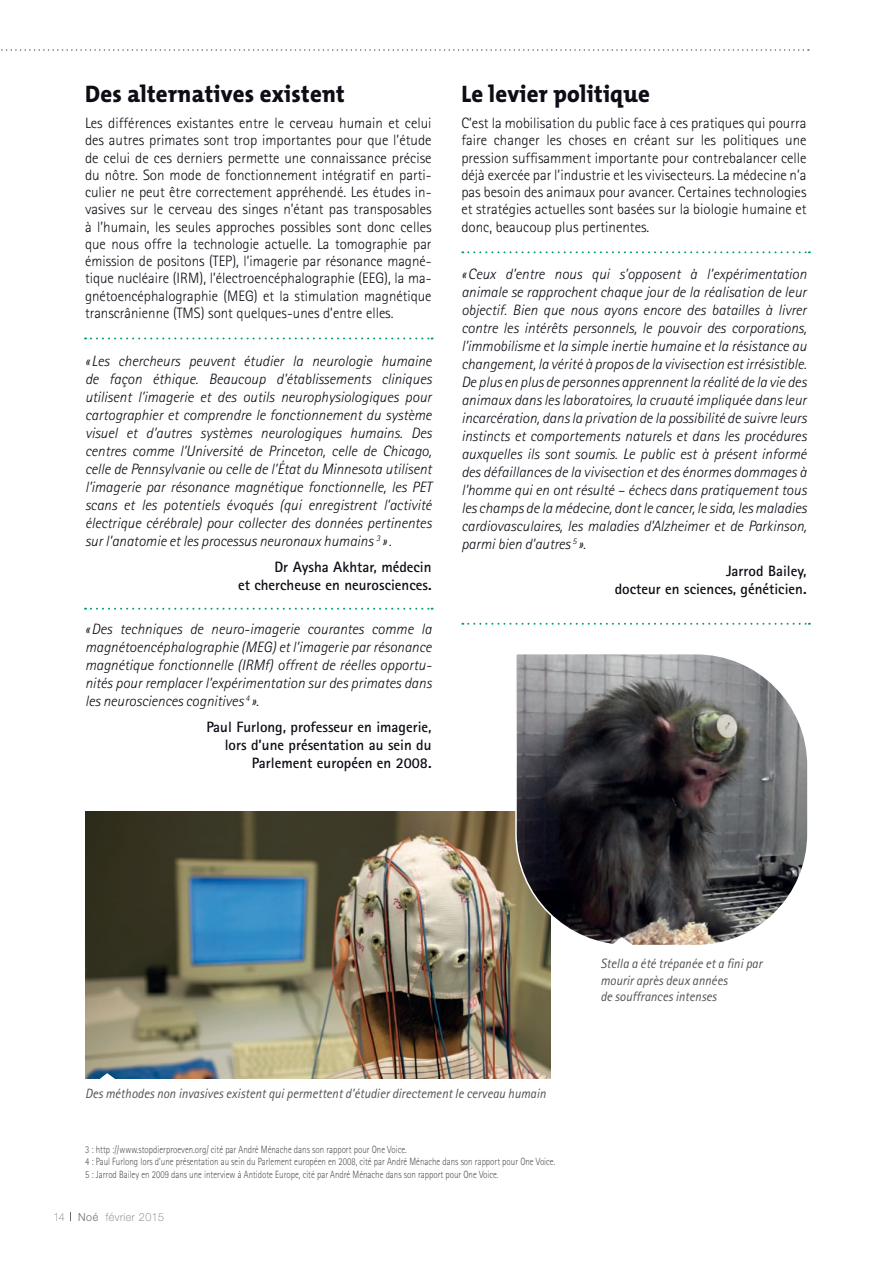
<style>
.page{position:relative;width:893px;height:1263px;background:#fff}
.page>*{position:absolute;margin:0;border:0;box-sizing:border-box;transform-origin:0 0}
.t1{font:800 24px "The Mix";letter-spacing:.015em;color:#0e0c15;scale:.95 1}
.t2{font:italic 300 15px/18px "Rotis Sans Serif";color:#0e0c15;text-align:justify}
.t3{font:300 15px/17.2px "Rotis Sans Serif";color:#0e0c15;text-align:justify}
.t4{font:700 15px/18px "Rotis Sans Serif";color:#0e0c15;text-align:right}
.t5{font:italic 13.5px/16.2px "Rotis Sans Serif";color:#505356;scale:.95 1}
.t6{font:100 11.25px "Helvetica Neue LT";letter-spacing:.05em;color:#666b6e;scale:.95 1}
.t7{font:300 10.5px/12.6px "Rotis Sans Serif";color:#505356;scale:.85 1}
.s1{font-weight:200;color:#0e0c15}
.s2{font-weight:300}
</style>
<div class="page">
<svg style="left:1px;top:49px;width:808px;height:2px"></svg>
<img style="left:85px;top:812px;width:429px;height:267px">
<svg style="left:514px;top:654px;width:294px;height:425px"></svg>
<svg style="left:85px;top:337px;width:348px;height:2px"></svg>
<svg style="left:85px;top:608px;width:348px;height:2px"></svg>
<svg style="left:462px;top:251px;width:348px;height:2px"></svg>
<svg style="left:462px;top:623px;width:348px;height:2px"></svg>
<svg style="left:610px;top:937px;width:25px;height:9px"></svg>
<svg style="left:95px;top:1073px;width:25px;height:6px"></svg>
<h1 class="t1" style="left:85px;top:74px;width:275px">Des alternatives existent</h1>
<p class="t3" style="left:85px;top:114px;width:348px">Les différences existantes entre le cerveau humain et celui des autres primates sont trop importantes pour que l’étude de celui de ces derniers permette une connaissance précise du nôtre. Son mode de fonctionnement intégratif en parti&shy;culier ne peut être correctement appréhendé. Les études in&shy;vasives sur le cerveau des singes n’étant pas transposables à l’humain, les seules approches possibles sont donc celles que nous offre la technologie actuelle. La tomographie par émission de positons (TEP), l’imagerie par résonance magné&shy;tique nucléaire (IRM), l’électroencéphalographie (EEG), la ma&shy;gnétoencéphalographie (MEG) et la stimulation magnétique transcrânienne (TMS) sont quelques-unes d’entre elles.</p>
<p class="t2" style="left:85px;top:352px;width:348px">«Les chercheurs peuvent étudier la neurologie humaine de façon éthique. Beaucoup d’établissements cliniques utilisent l’imagerie et des outils neurophysiologiques pour cartographier et comprendre le fonctionnement du système visuel et d’autres systèmes neurologiques humains. Des centres comme l’Université de Princeton, celle de Chicago, celle de Pennsylvanie ou celle de l’État du Minnesota utilisent l’imagerie par résonance magnétique fonctionnelle, les PET scans et les potentiels évoqués (qui enregistrent l’activité électrique cérébrale) pour collecter des données pertinentes sur l’anatomie et les processus neuronaux humains <sup>3</sup> ».</p>
<p class="t4" style="left:238px;top:558px;width:195px">Dr Aysha Akhtar, médecin<br>et chercheuse en neurosciences.</p>
<p class="t2" style="left:85px;top:620px;width:348px">«Des techniques de neuro-imagerie courantes comme la magnétoencéphalographie (MEG) et l’imagerie par résonance magnétique fonctionnelle (IRMf) offrent de réelles opportu&shy;nités pour remplacer l’expérimentation sur des primates dans les neurosciences cognitives <sup>4</sup> ».</p>
<p class="t4" style="left:206px;top:718px;width:227px">Paul Furlong, professeur en imagerie, lors d’une présentation au sein du<br>Parlement européen en 2008.</p>
<h1 class="t1" style="left:461px;top:74px;width:200px">Le levier politique</h1>
<p class="t3" style="left:461px;top:114px;width:347px">C’est la mobilisation du public face à ces pratiques qui pourra faire changer les choses en créant sur les politiques une pression suffisamment importante pour contrebalancer celle déjà exercée par l’industrie et les vivisecteurs. La médecine n’a pas besoin des animaux pour avancer. Certaines technologies et stratégies actuelles sont basées sur la biologie humaine et donc, beaucoup plus pertinentes.</p>
<p class="t2" style="left:461px;top:266px;width:347px">«Ceux d’entre nous qui s’opposent à l’expérimentation animale se rapprochent chaque jour de la réalisation de leur objectif. Bien que nous ayons encore des batailles à livrer contre les intérêts personnels, le pouvoir des corporations, l’immobilisme et la simple inertie humaine et la résistance au changement, la vérité à propos de la vivisection est irrésistible.<br>De plus en plus de personnes apprennent la réalité de la vie des animaux dans les laboratoires, la cruauté impliquée dans leur incarcération, dans la privation de la possibilité de suivre leurs instincts et comportements naturels et dans les procédures auxquelles ils sont soumis. Le public est à présent informé des défaillances de la vivisection et des énormes dommages à l’homme qui en ont résulté – échecs dans pratiquement tous les champs de la médecine, dont le cancer, le sida, les maladies cardiovasculaires, les maladies d’Alzheimer et de Parkinson, parmi bien d’autres <sup>5</sup> ».</p>
<p class="t4" style="left:615px;top:561px;width:193px">Jarrod Bailey,<br>docteur en sciences, généticien.</p>
<p class="t5" style="left:600px;top:956px;width:172px">Stella a été trépanée et a fini par mourir après deux années<br>de souffrances intenses</p>
<p class="t5" style="left:85px;top:1086px;width:487px">Des méthodes non invasives existent qui permettent d’étudier directement le cerveau humain</p>
<p class="t7" style="left:85px;top:1143px;width:555px">3 : http ://www.stopdierproeven.org/ cité par André Ménache dans son rapport pour One Voice.<br>4 : Paul Furlong lors d’une présentation au sein du Parlement européen en 2008, cité par André Ménache dans son rapport pour One Voice.<br>5 : Jarrod Bailey en 2009 dans une interview à Antidote Europe, cité par André Ménache dans son rapport pour One Voice.</p>
<p class="t6" style="left:54px;top:1210px;width:118px"><span class="s1">14</span> <span class="s2">Noé</span> février 2015</p>
</div>
